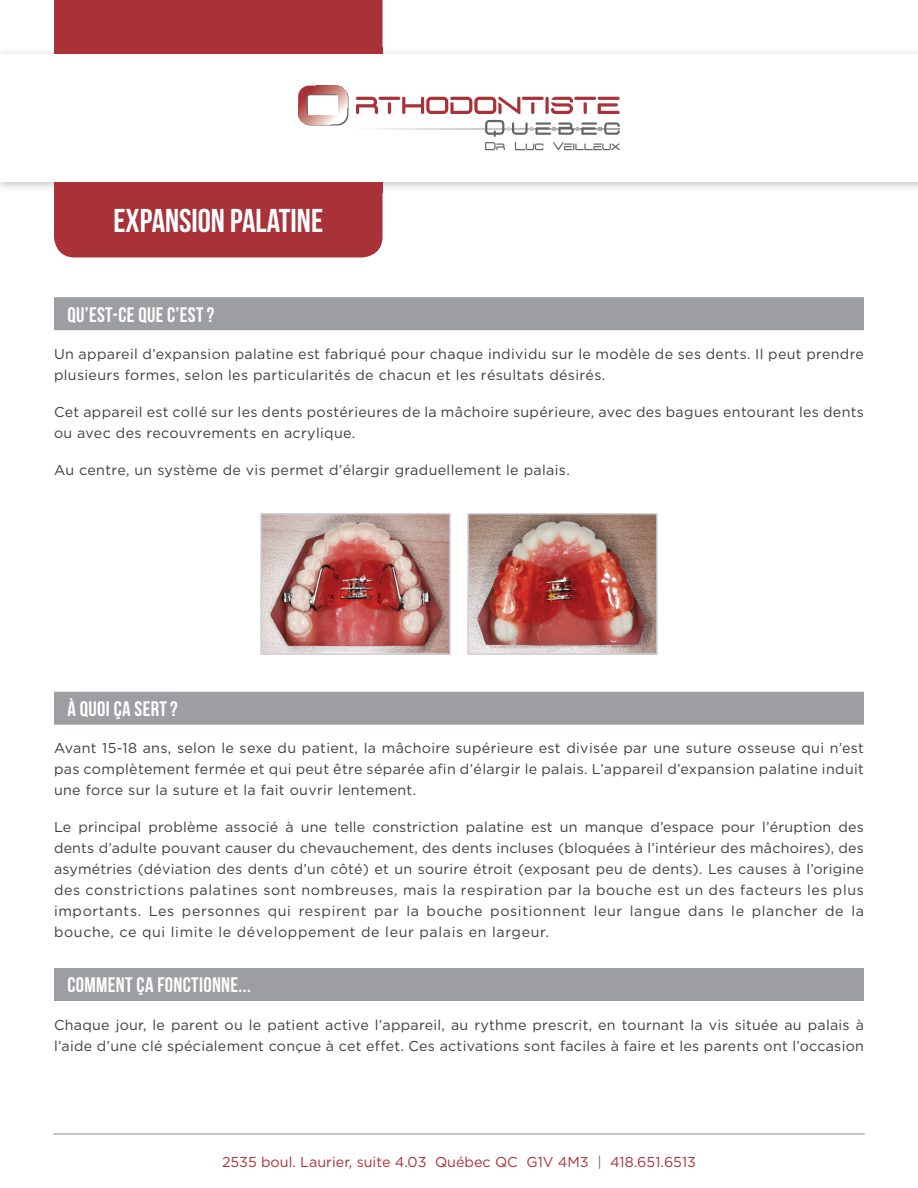
<style>
.page{position:relative;width:918px;height:1188px;background:#fff}
.page>*{position:absolute;margin:0;border:0;box-sizing:border-box;transform-origin:0 0}
.t1{font:33px "Bebas Neue";color:#fff}
.t2{font:21px "Bebas Neue";letter-spacing:.015em;color:#fff}
.t3{font:14.4px "Gotham";color:#a93239}
.t4{font:14.25px/21px "Gotham";letter-spacing:.025em;color:#3e3e3f}
.s1{color:#6c6d70}
</style>
<div class="page">
<div style="left:54px;top:0;width:329px;height:257px;background:#a93239"></div>
<div style="left:54px;top:297px;width:810px;height:33px;background:#9c9ea1"></div>
<div style="left:54px;top:692px;width:810px;height:33px;background:#9c9ea1"></div>
<div style="left:54px;top:968px;width:810px;height:33px;background:#9c9ea1"></div>
<hr style="left:53px;top:1133px;width:812px;height:2px;background:#b2b3b7">
<img style="left:263px;top:516px;width:185px;height:136px">
<div style="left:260px;top:513px;width:191px;height:142px;border:2px solid #d1d2d4"></div>
<img style="left:470px;top:516px;width:185px;height:136px">
<div style="left:467px;top:513px;width:191px;height:142px;border:2px solid #d1d2d4"></div>
<div style="left:54px;top:48px;width:328px;height:145px;background:#a93239"></div>
<div style="left:0;top:54px;width:918px;height:128px;background:#fff"></div>
<svg style="left:376px;top:128px;width:109px;height:1px"></svg>
<svg style="left:356px;top:97px;width:22px;height:17px"></svg>
<hr style="left:598px;top:97px;width:22px;height:3px;background:#a93239;border-radius:2px">
<svg style="left:598px;top:103px;width:22px;height:11px"></svg>
<svg style="left:545px;top:97px;width:4px;height:17px"></svg>
<svg style="left:551px;top:97px;width:22px;height:17px"></svg>
<hr style="left:574px;top:97px;width:22px;height:3px;background:#a93239;border-radius:2px">
<svg style="left:584px;top:103px;width:3px;height:11px"></svg>
<svg style="left:531px;top:102px;width:3px;height:12px"></svg>
<hr style="left:522px;top:97px;width:22px;height:3px;background:#a93239;border-radius:2px">
<svg style="left:388px;top:102px;width:3px;height:12px"></svg>
<hr style="left:379px;top:97px;width:21px;height:3px;background:#a93239;border-radius:2px">
<svg style="left:402px;top:97px;width:118px;height:17px"></svg>
<svg style="left:298px;top:86px;width:50px;height:40px"></svg>
<svg style="left:485px;top:120px;width:135px;height:30px"></svg>
<h1 class="t1" style="left:113px;top:203px;width:211px">EXPANSION PALATINE</h1>
<h2 class="t2" style="left:68px;top:303px;width:148px">QU’EST-CE QUE C’EST ?</h2>
<p class="t4" style="left:54px;top:343px;width:812px">Un appareil d’expansion palatine est fabriqué pour chaque individu sur le modèle de ses dents. Il peut prendre plusieurs formes, selon les particularités de chacun et les résultats désirés.</p>
<p class="t4" style="left:54px;top:401px;width:812px">Cet appareil est collé sur les dents postérieures de la mâchoire supérieure, avec des bagues entourant les dents ou avec des recouvrements en acrylique.</p>
<p class="t4" style="left:54px;top:459px;width:517px">Au centre, un système de vis permet d’élargir graduellement le palais.</p>
<h2 class="t2" style="left:68px;top:697px;width:112px">À QUOI ÇA SERT ?</h2>
<p class="t4" style="left:54px;top:737px;width:812px;text-align:justify">Avant 15-18 ans, selon le sexe du patient, la mâchoire supérieure est divisée par une suture osseuse qui n’est pas complètement fermée et qui peut être séparée afin d’élargir le palais. L’appareil d’expansion palatine induit une force sur la suture et la fait ouvrir lentement.</p>
<p class="t4" style="left:54px;top:817px;width:812px;text-align:justify">Le principal problème associé à une telle constriction palatine est un manque d’espace pour l’éruption des dents d’adulte pouvant causer du chevauchement, des dents incluses (bloquées à l’intérieur des mâchoires), des asymétries (déviation des dents d’un côté) et un sourire étroit (exposant peu de dents). Les causes à l’origine des constrictions palatines sont nombreuses, mais la respiration par la bouche est un des facteurs les plus importants. Les personnes qui respirent par la bouche positionnent leur langue dans le plancher de la bouche, ce qui limite le développement de leur palais en largeur.</p>
<h2 class="t2" style="left:68px;top:974px;width:185px">COMMENT ÇA FONCTIONNE...</h2>
<p class="t4" style="left:54px;top:1014px;width:812px">Chaque jour, le parent ou le patient active l’appareil, au rythme prescrit, en tournant la vis située au palais à l’aide d’une clé spécialement conçue à cet effet. Ces activations sont faciles à faire et les parents ont l’occasion</p>
<p class="t3" style="left:222px;top:1154px;width:475px">2535 boul. Laurier, suite 4.03 Québec QC G1V 4M3 <span class="s1">|</span> 418.651.6513</p>
</div>
